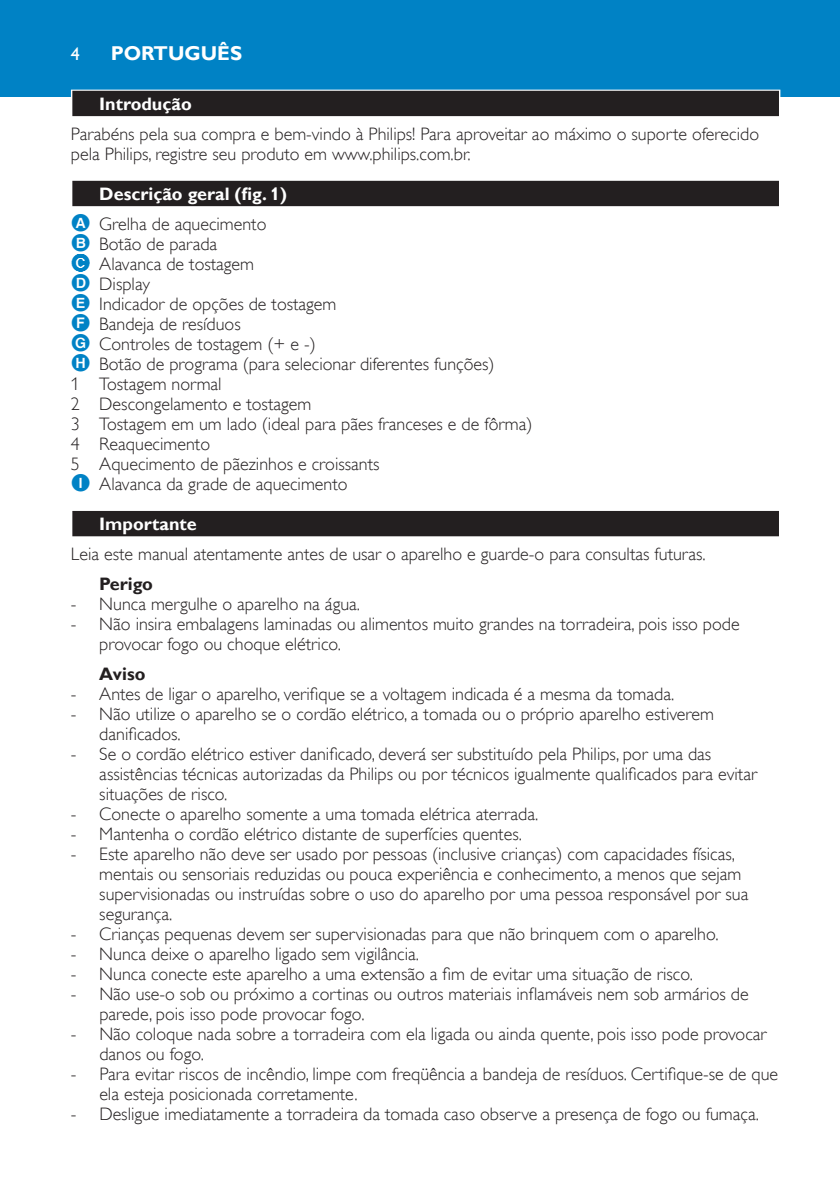
<style>
.page{position:relative;width:840px;height:1191px;background:#fff}
.page>*{position:absolute;margin:0;border:0;box-sizing:border-box;transform-origin:0 0}
.t1{font:700 20px "Gill Sans Alt One WGL";color:#fff}
.t2{font:18px/20px "Gill Sans Alt One WGL Light";color:#231f20}
.t3{font:700 18px "Gill Sans Alt One WGL";color:#fff}
.t4{font:700 18px "Gill Sans Alt One WGL";color:#231f20}
.t5{font:18px "Gill Sans Alt One WGL";color:#fff}
.s1{font-family:"Bolletjesfonta Plain";font-size:19px;color:#0082c5}
</style>
<div class="page">
<div style="left:0;top:0;width:839px;height:96px;background:#0082c5"></div>
<div style="left:71px;top:90px;width:709px;height:28px;background:#e4e3e3"></div>
<div style="left:72px;top:91px;width:706px;height:25px;background:#231f20"></div>
<div style="left:71px;top:180px;width:709px;height:28px;background:#dbdadb"></div>
<div style="left:72px;top:181px;width:706px;height:25px;background:#231f20"></div>
<div style="left:71px;top:510px;width:709px;height:28px;background:#bbbaba"></div>
<div style="left:72px;top:511px;width:706px;height:25px;background:#231f20"></div>
<p class="t5" style="left:71px;top:42px;width:10px">4</p>
<p class="t1" style="left:111px;top:40px;width:133px">Português</p>
<p class="t3" style="left:99px;top:92px;width:94px">Introdução</p>
<p class="t2" style="left:71px;top:124px;width:689px">Parabéns pela sua compra e bem-vindo à Philips! Para aproveitar ao máximo o suporte oferecido pela Philips, registre seu produto em www.philips.com.br.</p>
<p class="t3" style="left:99px;top:182px;width:189px">Descrição geral (fig. 1)</p>
<p class="t2" style="left:71px;top:214px;width:463px"><span class="s1">A</span> Grelha de aquecimento<br><span class="s1">B</span> Botão de parada<br><span class="s1">C</span> Alavanca de tostagem<br><span class="s1">D</span> Display<br><span class="s1">E</span> Indicador de opções de tostagem<br><span class="s1">F</span> Bandeja de resíduos<br><span class="s1">G</span> Controles de tostagem (+ e -)<br><span class="s1">H</span> Botão de programa (para selecionar diferentes funções)<br>1 Tostagem normal<br>2 Descongelamento e tostagem<br>3 Tostagem em um lado (ideal para pães franceses e de fôrma)<br>4 Reaquecimento<br>5 Aquecimento de pãezinhos e croissants<br><span class="s1">I</span> Alavanca da grade de aquecimento</p>
<p class="t3" style="left:99px;top:512px;width:99px">Importante</p>
<p class="t2" style="left:71px;top:544px;width:636px">Leia este manual atentamente antes de usar o aparelho e guarde-o para consultas futuras.</p>
<p class="t4" style="left:99px;top:572px;width:55px">Perigo</p>
<p class="t2" style="left:71px;top:594px;width:290px">- Nunca mergulhe o aparelho na água.</p>
<p class="t2" style="left:99px;top:614px;width:641px;text-indent:-28px">- Não insira embalagens laminadas ou alimentos muito grandes na torradeira, pois isso pode provocar fogo ou choque elétrico.</p>
<p class="t4" style="left:99px;top:662px;width:48px">Aviso</p>
<p class="t2" style="left:71px;top:684px;width:604px">- Antes de ligar o aparelho, verifique se a voltagem indicada é a mesma da tomada.</p>
<p class="t2" style="left:99px;top:704px;width:615px;text-indent:-28px">- Não utilize o aparelho se o cordão elétrico, a tomada ou o próprio aparelho estiverem danificados.</p>
<p class="t2" style="left:99px;top:744px;width:659px;text-indent:-28px">- Se o cordão elétrico estiver danificado, deverá ser substituído pela Philips, por uma das assistências técnicas autorizadas da Philips ou por técnicos igualmente qualificados para evitar situações de risco.</p>
<p class="t2" style="left:71px;top:804px;width:468px">- Conecte o aparelho somente a uma tomada elétrica aterrada.</p>
<p class="t2" style="left:71px;top:824px;width:452px">- Mantenha o cordão elétrico distante de superfícies quentes.</p>
<p class="t2" style="left:99px;top:844px;width:650px;text-indent:-28px">- Este aparelho não deve ser usado por pessoas (inclusive crianças) com capacidades físicas, mentais ou sensoriais reduzidas ou pouca experiência e conhecimento, a menos que sejam supervisionadas ou instruídas sobre o uso do aparelho por uma pessoa responsável por sua segurança.</p>
<p class="t2" style="left:71px;top:924px;width:649px">- Crianças pequenas devem ser supervisionadas para que não brinquem com o aparelho.</p>
<p class="t2" style="left:71px;top:944px;width:349px">- Nunca deixe o aparelho ligado sem vigilância.</p>
<p class="t2" style="left:71px;top:964px;width:623px">- Nunca conecte este aparelho a uma extensão a fim de evitar uma situação de risco.</p>
<p class="t2" style="left:99px;top:984px;width:650px;text-indent:-28px">- Não use-o sob ou próximo a cortinas ou outros materiais inflamáveis nem sob armários de parede, pois isso pode provocar fogo.</p>
<p class="t2" style="left:99px;top:1024px;width:668px;text-indent:-28px">- Não coloque nada sobre a torradeira com ela ligada ou ainda quente, pois isso pode provocar danos ou fogo.</p>
<p class="t2" style="left:99px;top:1064px;width:680px;text-indent:-28px">- Para evitar riscos de incêndio, limpe com freqüência a bandeja de resíduos. Certifique-se de que ela esteja posicionada corretamente.</p>
<p class="t2" style="left:71px;top:1104px;width:689px">- Desligue imediatamente a torradeira da tomada caso observe a presença de fogo ou fumaça.</p>
</div>
